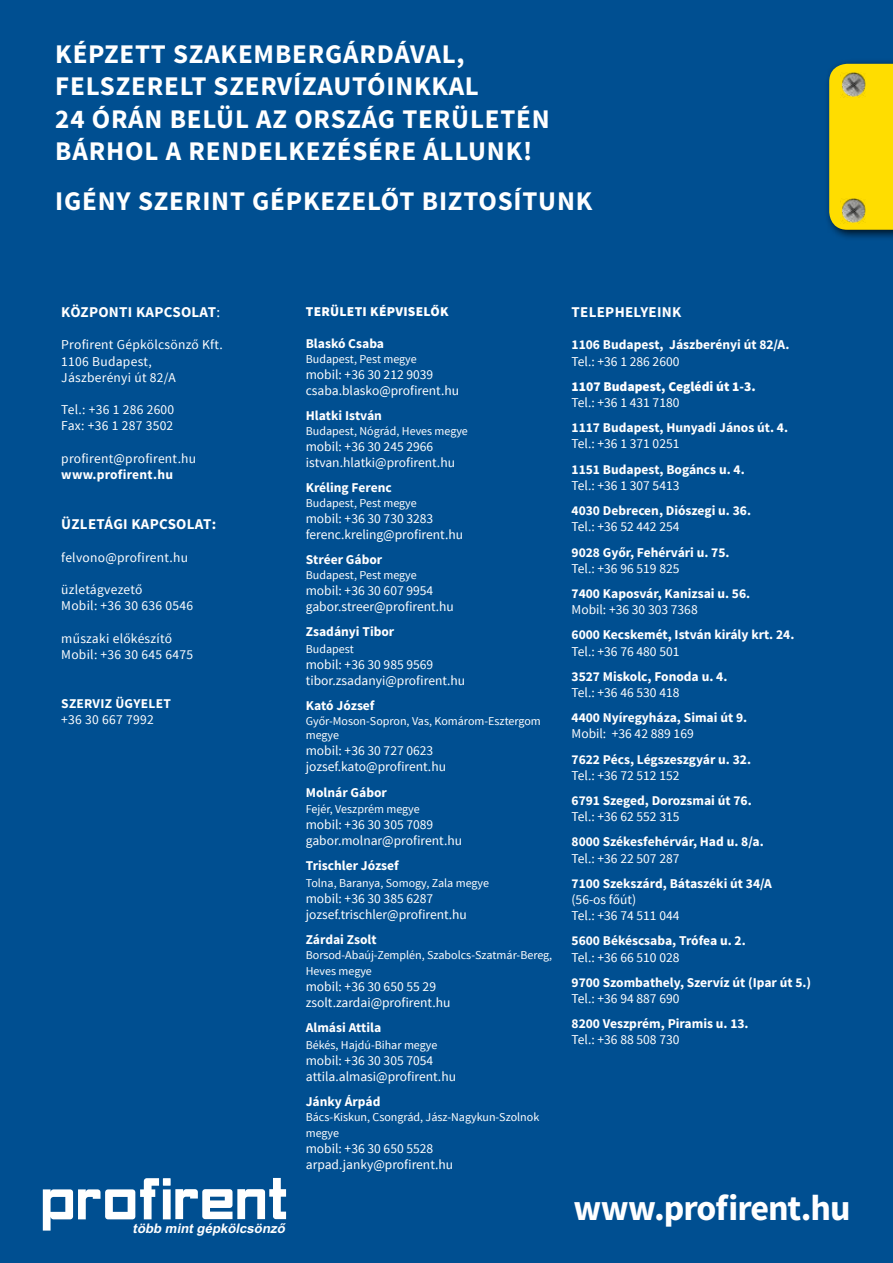
<style>
.page{position:relative;width:893px;height:1263px;background:#004f91}
.page>*{position:absolute;margin:0;border:0;box-sizing:border-box;transform-origin:0 0}
.t1{font:700 36px "Source Sans Pro";color:#fff}
.t2{font:700 27px/32.4px "Source Sans Pro";letter-spacing:.03em;color:#fff}
.t3{font:700 15px "Source Sans Pro";letter-spacing:.02em;color:#fff}
.t4{font:15px "Source Sans Pro";color:#fff}
.t5{font:13.5px/16.2px "Source Sans Pro";color:#fff}
.t6{font:700 13.5px "Source Sans Pro";color:#fff}
.t7{font:13.5px/16.2px "Source Sans Pro";letter-spacing:.02em;color:#fff}
.t8{font:900 13.5px "Source Sans Pro";color:#fff}
.t9{font:900 13.5px "Source Sans Pro";letter-spacing:.02em;color:#fff}
.t10{font:700 13.5px "Source Sans Pro";letter-spacing:.02em;color:#fff}
.t11{font:italic 700 13.2px "Arial";color:#fff}
.t12{font:12px/16.2px "Source Sans Pro";color:#fff}
</style>
<div class="page">
<div style="left:824px;top:59px;width:69px;height:182px;background:#000;opacity:.75"></div>
<div style="left:829px;top:64px;width:64px;height:166px;background:#fd0"></div>
<img style="left:840px;top:72px;width:27px;height:26px">
<img style="left:840px;top:198px;width:27px;height:26px">
<svg style="left:43px;top:1178px;width:243px;height:52px"></svg>
<h2 class="t2" style="left:55px;top:39px;width:496px">ké pzett szakembergárdával, felszerelt szervízautóinkkal<br>24 órán belül az ország területén bárhol a rendelkezésére állunk!</h2>
<h2 class="t2" style="left:55px;top:186px;width:539px">igény szerint gépkezelőt biztosítunk</h2>
<p class="t3" style="left:61px;top:302px;width:29px">KÖZPONTI</p>
<p class="t3" style="left:136px;top:302px;width:20px">KAPCSOLAT</p>
<p class="t4" style="left:216px;top:303px;width:5px">:</p>
<p class="t7" style="left:61px;top:337px;width:163px">Profirent Gépkölcsönző Kft.<br>1106 Budapest,<br>Jászberényi út 82/A</p>
<p class="t7" style="left:61px;top:402px;width:115px">Tel.: +36 1 286 2600<br>Fax: +36 1 287 3502</p>
<p class="t7" style="left:61px;top:450px;width:136px">profirent@profirent.hu</p>
<p class="t6" style="left:61px;top:466px;width:113px">www.profirent.hu</p>
<p class="t3" style="left:61px;top:515px;width:156px">Üzletági kapcsolat:</p>
<p class="t7" style="left:61px;top:549px;width:128px">felvono@profirent.hu</p>
<p class="t7" style="left:61px;top:582px;width:133px">üzletágvezető<br>Mobil: +36 30 636 0546</p>
<p class="t7" style="left:61px;top:630px;width:133px">műszaki előkészítő<br>Mobil: +36 30 645 6475</p>
<p class="t10" style="left:61px;top:694px;width:111px">Szerviz ügyelet</p>
<p class="t7" style="left:61px;top:711px;width:94px">+36 30 667 7992</p>
<p class="t9" style="left:306px;top:303px;width:144px">TERÜLETI KÉPVISELŐK</p>
<p class="t6" style="left:306px;top:335px;width:80px">Blaskó Csaba</p>
<p class="t12" style="left:306px;top:351px;width:113px">Budapest, Pest megye</p>
<p class="t5" style="left:306px;top:367px;width:155px">mobil: +36 30 212 9039 csaba.blasko@profirent.hu</p>
<p class="t6" style="left:306px;top:407px;width:78px">Hlatki István</p>
<p class="t12" style="left:306px;top:423px;width:164px">Budapest, Nógrád, Heves megye</p>
<p class="t5" style="left:306px;top:439px;width:151px">mobil: +36 30 245 2966 istvan.hlatki@profirent.hu</p>
<p class="t6" style="left:306px;top:479px;width:87px">Kréling Ferenc</p>
<p class="t12" style="left:306px;top:495px;width:113px">Budapest, Pest megye</p>
<p class="t5" style="left:306px;top:511px;width:159px">mobil: +36 30 730 3283 ferenc.kreling@profirent.hu</p>
<p class="t6" style="left:306px;top:551px;width:78px">Stréer Gábor</p>
<p class="t12" style="left:306px;top:567px;width:113px">Budapest, Pest megye</p>
<p class="t5" style="left:306px;top:583px;width:150px">mobil: +36 30 607 9954 gabor.streer@profirent.hu</p>
<p class="t6" style="left:306px;top:623px;width:90px">Zsadányi Tibor</p>
<p class="t12" style="left:306px;top:641px;width:50px">Budapest</p>
<p class="t5" style="left:306px;top:656px;width:161px">mobil: +36 30 985 9569 tibor.zsadanyi@profirent.hu</p>
<p class="t6" style="left:306px;top:697px;width:71px">Kató József</p>
<p class="t12" style="left:306px;top:714px;width:237px;line-height:14.4px">Győr-Moson-Sopron, Vas, Komárom-Esztergom megye</p>
<p class="t5" style="left:306px;top:743px;width:142px">mobil: +36 30 727 0623 jozsef.kato@profirent.hu</p>
<p class="t6" style="left:306px;top:783px;width:83px">Molnár Gábor</p>
<p class="t12" style="left:306px;top:801px;width:115px">Fejér, Veszprém megye</p>
<p class="t5" style="left:306px;top:817px;width:158px">mobil: +36 30 305 7089 gabor.molnar@profirent.hu</p>
<p class="t6" style="left:306px;top:857px;width:95px">Trischler József</p>
<p class="t12" style="left:306px;top:875px;width:185px">Tolna, Baranya, Somogy, Zala megye</p>
<p class="t5" style="left:306px;top:890px;width:163px">mobil: +36 30 385 6287 jozsef.trischler@profirent.hu</p>
<p class="t6" style="left:306px;top:931px;width:72px">Zárdai Zsolt</p>
<p class="t12" style="left:306px;top:947px;width:248px">Borsod-Abaúj-Zemplén, Szabolcs-Szatmár-Bereg,<br>Heves megye</p>
<p class="t5" style="left:306px;top:979px;width:146px">mobil: +36 30 650 55 29 zsolt.zardai@profirent.hu</p>
<p class="t6" style="left:306px;top:1019px;width:77px">Almási Attila</p>
<p class="t12" style="left:306px;top:1037px;width:133px">Békés, Hajdú-Bihar megye</p>
<p class="t5" style="left:306px;top:1052px;width:152px">mobil: +36 30 305 7054 attila.almasi@profirent.hu</p>
<p class="t6" style="left:306px;top:1093px;width:76px">Jánky Árpád</p>
<p class="t12" style="left:306px;top:1109px;width:235px">Bács-Kiskun, Csongrád, Jász-Nagykun-Szolnok megye</p>
<p class="t5" style="left:306px;top:1141px;width:149px">mobil: +36 30 650 5528 arpad.janky@profirent.hu</p>
<p class="t11" style="left:133px;top:1220px;width:157px">több mintgépkölcsönző</p>
<p class="t3" style="left:572px;top:302px;width:10px">TELEPHELYEIN</p>
<p class="t3" style="left:672px;top:302px;width:11px">K</p>
<p class="t6" style="left:572px;top:336px;width:219px">1106 Budapest, Jászberényi út 82/A.</p>
<p class="t5" style="left:572px;top:353px;width:109px">Tel.: +36 1 286 2600</p>
<p class="t8" style="left:572px;top:378px;width:186px">1107 Budapest, Ceglédi út 1-3.</p>
<p class="t5" style="left:572px;top:395px;width:109px">Tel.: +36 1 431 7180</p>
<p class="t6" style="left:572px;top:419px;width:218px">1117 Budapest, Hunyadi János út. 4.</p>
<p class="t5" style="left:572px;top:436px;width:109px">Tel.: +36 1 371 0251</p>
<p class="t6" style="left:572px;top:460px;width:175px">1151 Budapest, Bogáncs u. 4.</p>
<p class="t5" style="left:572px;top:477px;width:109px">Tel.: +36 1 307 5413</p>
<p class="t6" style="left:572px;top:502px;width:181px">4030 Debrecen, Diószegi u. 36.</p>
<p class="t5" style="left:572px;top:519px;width:109px">Tel.: +36 52 442 254</p>
<p class="t6" style="left:572px;top:543px;width:160px">9028 Győr, Fehérvári u. 75.</p>
<p class="t5" style="left:572px;top:560px;width:109px">Tel.: +36 96 519 825</p>
<p class="t6" style="left:572px;top:585px;width:180px">7400 Kaposvár, Kanizsai u. 56.</p>
<p class="t5" style="left:572px;top:602px;width:128px">Mobil: +36 30 303 7368</p>
<p class="t6" style="left:572px;top:626px;width:224px">6000 Kecskemét, István király krt. 24.</p>
<p class="t5" style="left:572px;top:643px;width:109px">Tel.: +36 76 480 501</p>
<p class="t6" style="left:572px;top:668px;width:157px">3527 Miskolc, Fonoda u. 4.</p>
<p class="t5" style="left:572px;top:685px;width:109px">Tel.: +36 46 530 418</p>
<p class="t6" style="left:572px;top:709px;width:177px">4400 Nyíregyháza, Simai út 9.</p>
<p class="t5" style="left:572px;top:726px;width:124px">Mobil: +36 42 889 169</p>
<p class="t6" style="left:572px;top:750px;width:181px">7622 Pécs, Légszeszgyár u. 32.</p>
<p class="t5" style="left:572px;top:767px;width:109px">Tel.: +36 72 512 152</p>
<p class="t6" style="left:572px;top:792px;width:182px">6791 Szeged, Dorozsmai út 76.</p>
<p class="t5" style="left:572px;top:809px;width:109px">Tel.: +36 62 552 315</p>
<p class="t6" style="left:572px;top:833px;width:194px">8000 Székesfehérvár, Had u. 8/a.</p>
<p class="t5" style="left:572px;top:850px;width:109px">Tel.: +36 22 507 287</p>
<p class="t6" style="left:572px;top:875px;width:202px">7100 Szekszárd, Bátaszéki út 34/A</p>
<p class="t5" style="left:572px;top:892px;width:109px">(56-os főút)<br>Tel.: +36 74 511 044</p>
<p class="t6" style="left:572px;top:932px;width:176px">5600 Békéscsaba, Trófea u. 2.</p>
<p class="t5" style="left:572px;top:949px;width:109px">Tel.: +36 66 510 028</p>
<p class="t6" style="left:572px;top:974px;width:241px">9700 Szombathely, Szervíz út (Ipar út 5.)</p>
<p class="t5" style="left:572px;top:991px;width:109px">Tel.: +36 94 887 690</p>
<p class="t6" style="left:572px;top:1015px;width:179px">8200 Veszprém, Piramis u. 13.</p>
<p class="t5" style="left:572px;top:1032px;width:109px">Tel.: +36 88 508 730</p>
<h1 class="t1" style="left:573px;top:1185px;width:278px">www.profirent.hu</h1>
</div>
